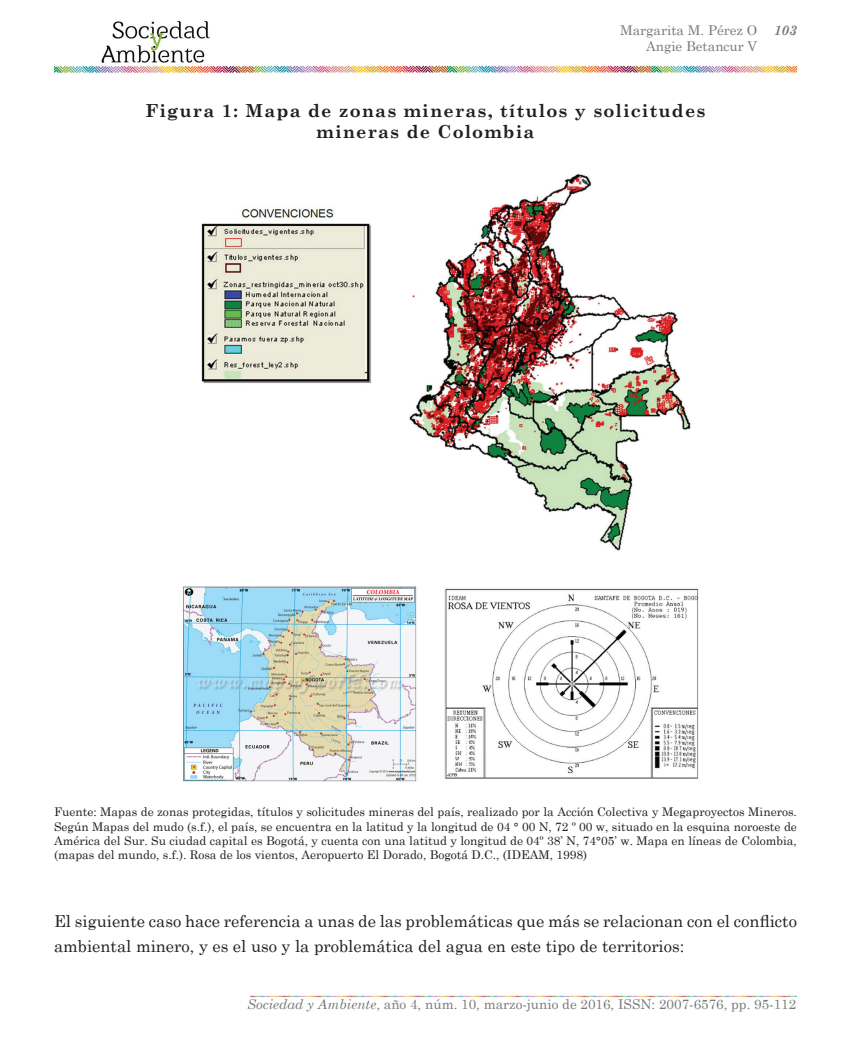
<style>
.page{position:relative;width:851px;height:1063px;background:#fff}
.page>*{position:absolute;margin:0;border:0;box-sizing:border-box;transform-origin:0 0}
.t1{font:700 18px/21.6px "Century Schoolbook";letter-spacing:.06em;color:#231f20;text-align:center}
.t2{font:16.5px/24.8px "Century Schoolbook";color:#231f20}
.t3{font:13.5px/16.2px "Century Schoolbook";color:#797978;text-align:right}
.t4{font:italic 700 13.5px "Century Schoolbook";color:#797978}
.t5{font:12px/14.4px "Century Schoolbook";color:#231f20;text-align:justify}
.s1{font-style:italic}
</style>
<div class="page">
<img style="left:54px;top:21px;width:742px;height:52px">
<img style="left:250px;top:995px;width:67px;height:3px">
<img style="left:317px;top:995px;width:67px;height:3px">
<img style="left:384px;top:995px;width:66px;height:3px">
<img style="left:450px;top:995px;width:66px;height:3px">
<img style="left:516px;top:995px;width:67px;height:3px">
<img style="left:583px;top:995px;width:66px;height:3px">
<img style="left:649px;top:995px;width:67px;height:3px">
<img style="left:716px;top:995px;width:80px;height:3px">
<img style="left:183px;top:173px;width:516px;height:609px">
<p class="t3" style="left:620px;top:21px;width:139px">Margarita M. Pérez O<br>Angie Betancur V</p>
<p class="t4" style="left:773px;top:21px;width:25px">103</p>
<h1 class="t1" style="left:145px;top:99px;width:561px">Figura 1: Mapa de zonas mineras, títulos y solicitudes mineras de Colombia</h1>
<p class="t5" style="left:54px;top:804px;width:744px">Fuente: Mapas de zonas protegidas, títulos y solicitudes mineras del país, realizado por la Acción Colectiva y Megaproyectos Mineros.<br>Según Mapas del mudo (s.f.), el país, se encuentra en la latitud y la longitud de 04 ° 00 N, 72 º 00 w, situado en la esquina noroeste de América del Sur. Su ciudad capital es Bogotá, y cuenta con una latitud y longitud de 04º 38’ N, 74°05’ w. Mapa en líneas de Colombia, (mapas del mundo, s.f.). Rosa de los vientos, Aeropuerto El Dorado, Bogotá D.C., (IDEAM, 1998)</p>
<h2 class="t2" style="left:54px;top:908px;width:744px">El siguiente caso hace referencia a unas de las problemáticas que más se relacionan con el conflicto ambiental minero, y es el uso y la problemática del agua en este tipo de territorios:</h2>
<p class="t3" style="left:247px;top:996px;width:550px"><span class="s1">Sociedad y Ambiente</span>, año 4, núm. 10, marzo-junio de 2016, ISSN: 2007-6576, pp. 95-112</p>
</div>
